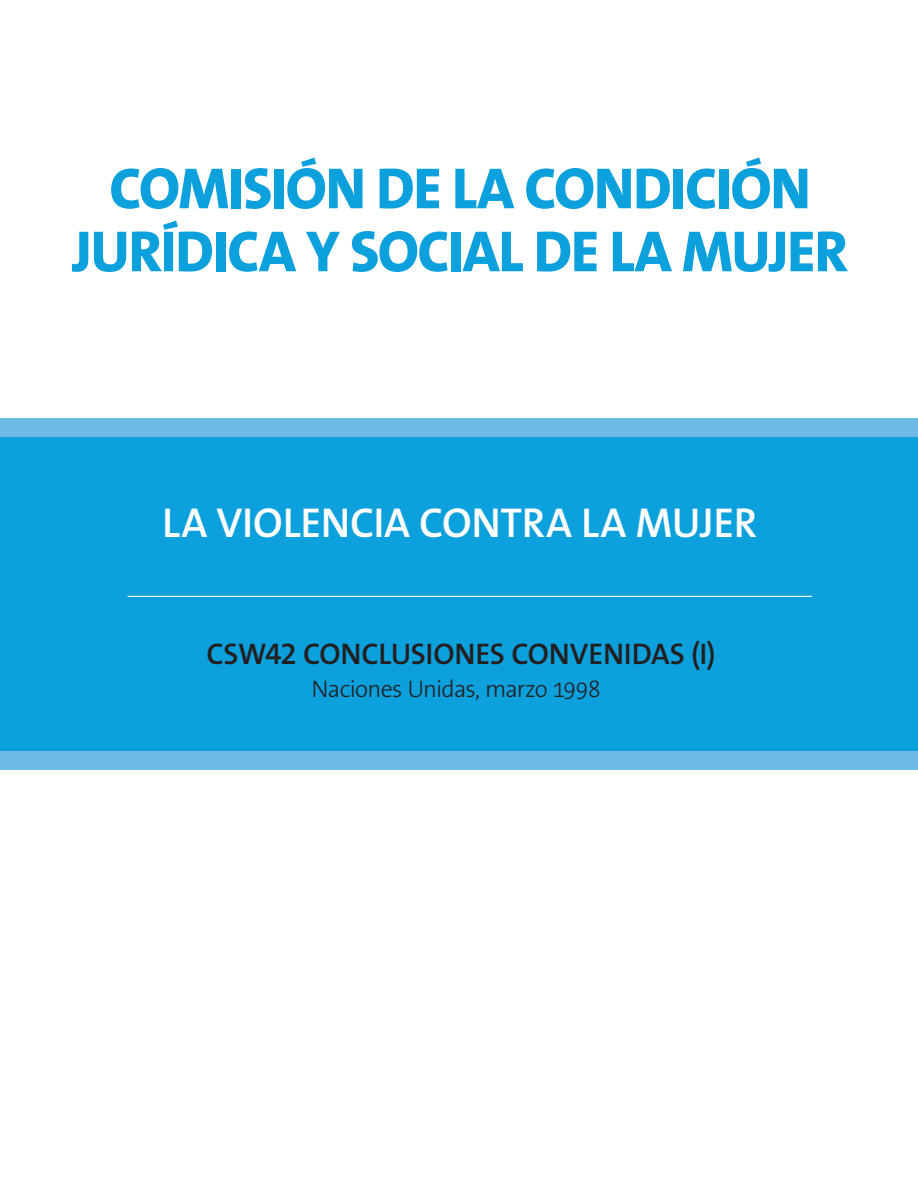
<style>
.page{position:relative;width:918px;height:1188px;background:#fff}
.page>*{position:absolute;margin:0;border:0;box-sizing:border-box;transform-origin:0 0}
.t1{font:800 58.5px/63px "The Sans B W8";letter-spacing:-.025em;color:#0ca0dc;text-align:center}
.t2{font:600 42px "The Sans B W6";letter-spacing:-.005em;color:#fff}
.t3{font:600 30px "The Sans B W6";letter-spacing:-.03em;color:#231f20}
.t4{font:300 24px "The Sans B W3";letter-spacing:-.035em;color:#231f20}
</style>
<div class="page">
<div style="left:0;top:427px;width:918px;height:333px;background:#0ca0dc"></div>
<div style="left:0;top:751px;width:918px;height:19px;background:#6ebae7"></div>
<div style="left:0;top:418px;width:918px;height:18px;background:#6ebae7"></div>
<hr style="left:128px;top:596px;width:684px;height:1px;background:#fff">
<p class="t1" style="left:72px;top:157px;width:778px">COMISIÓN DE LA CONDICIÓN<br>JURÍDICA Y SOCIAL DE LA MUJER</p>
<p class="t2" style="left:162px;top:495px;width:597px">LA VIOLENCIA CONTRA LA MUJER</p>
<p class="t3" style="left:207px;top:635px;width:131px">CSW42 CONCLUSIONES</p>
<p class="t3" style="left:511px;top:635px;width:18px">CONVENI</p>
<p class="t3" style="left:632px;top:635px;width:85px">DAS (I)</p>
<p class="t4" style="left:312px;top:674px;width:291px">Naciones Unidas, marzo 1998</p>
</div>
